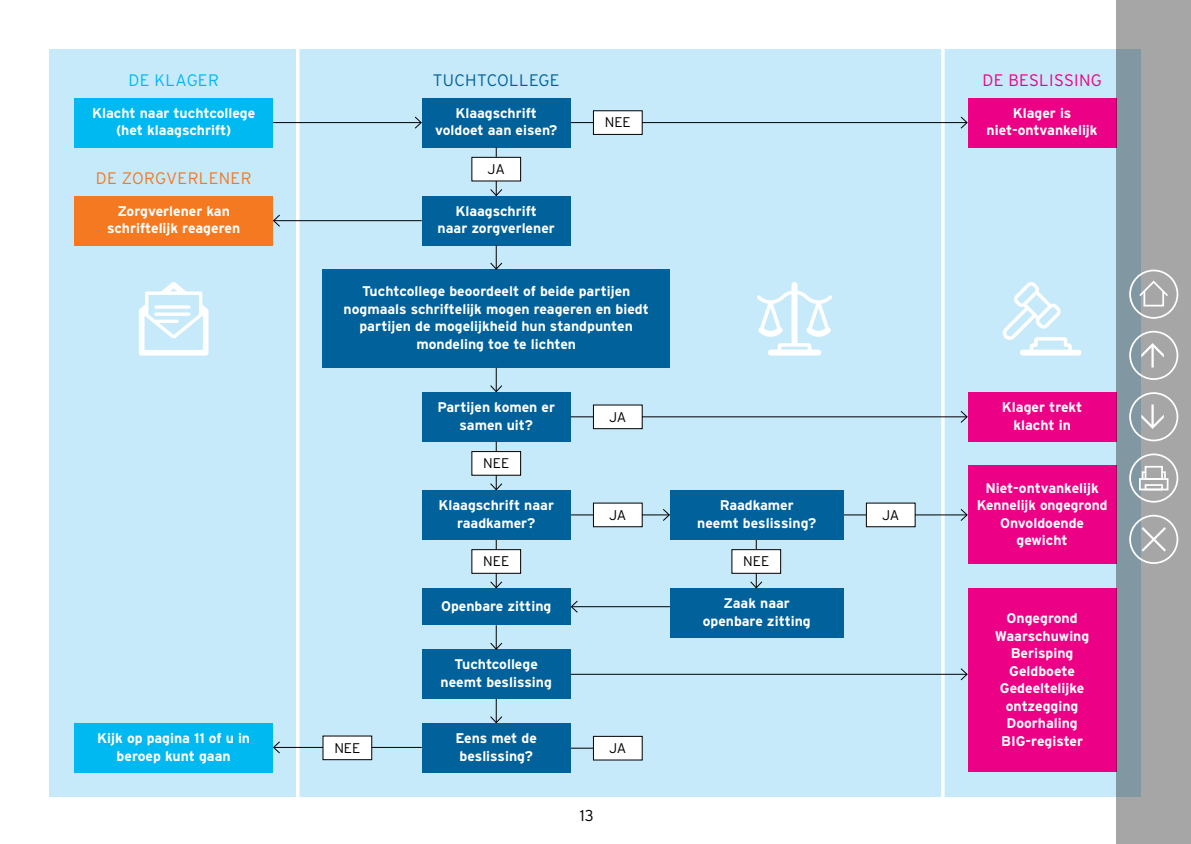
<style>
.page{position:relative;width:1191px;height:844px;background:#fff}
.page>*{position:absolute;margin:0;border:0;box-sizing:border-box;transform-origin:0 0}
.t1{font:300 16.62px "Interstate";color:#f47920}
.t2{font:300 16.62px "Interstate";color:#00619b}
.t3{font:300 16.62px "Interstate";letter-spacing:.02em;color:#ec0085}
.t4{font:300 16.62px "Interstate";color:#00b9f1}
.t5{font:300 15.75px "Interstate";color:#000}
.t6{font:700 14px/17.5px "Interstate";color:#fff;text-align:center}
.t7{font:300 14px "Interstate";color:#000}
</style>
<div class="page">
<div style="left:50px;top:49px;width:1091px;height:747px;background:#c7eafb"></div>
<hr style="left:296px;top:0;width:3px;height:843px;background:#fff">
<hr style="left:941px;top:0;width:3px;height:843px;background:#fff">
<div style="left:74px;top:98px;width:199px;height:49px;background:#00b9f1"></div>
<div style="left:422px;top:196px;width:148px;height:49px;background:#00619b"></div>
<div style="left:422px;top:649px;width:148px;height:49px;background:#00619b"></div>
<div style="left:422px;top:588px;width:148px;height:37px;background:#00619b"></div>
<div style="left:322px;top:270px;width:348px;height:98px;background:#00619b"></div>
<div style="left:422px;top:98px;width:148px;height:49px;background:#00619b"></div>
<div style="left:422px;top:392px;width:148px;height:49px;background:#00619b"></div>
<div style="left:967px;top:98px;width:149px;height:49px;background:#ec0085"></div>
<div style="left:967px;top:466px;width:149px;height:98px;background:#ec0085"></div>
<div style="left:967px;top:588px;width:149px;height:184px;background:#ec0085"></div>
<div style="left:670px;top:588px;width:173px;height:49px;background:#00619b"></div>
<div style="left:967px;top:392px;width:149px;height:49px;background:#ec0085"></div>
<div style="left:74px;top:196px;width:199px;height:49px;background:#f47920"></div>
<hr style="left:570px;top:122px;width:397px;height:1px;background:#000">
<svg style="left:959px;top:116px;width:9px;height:13px"></svg>
<hr style="left:570px;top:416px;width:397px;height:1px;background:#000">
<svg style="left:959px;top:410px;width:9px;height:13px"></svg>
<hr style="left:570px;top:673px;width:397px;height:1px;background:#000">
<svg style="left:959px;top:667px;width:9px;height:14px"></svg>
<hr style="left:570px;top:747px;width:57px;height:1px;background:#000">
<hr style="left:273px;top:746px;width:149px;height:1px;background:#000">
<svg style="left:273px;top:741px;width:8px;height:13px"></svg>
<hr style="left:570px;top:514px;width:99px;height:1px;background:#000">
<svg style="left:662px;top:509px;width:8px;height:12px"></svg>
<hr style="left:843px;top:514px;width:124px;height:1px;background:#000">
<svg style="left:959px;top:508px;width:9px;height:13px"></svg>
<hr style="left:571px;top:606px;width:99px;height:1px;background:#000">
<svg style="left:570px;top:599px;width:8px;height:14px"></svg>
<hr style="left:273px;top:220px;width:149px;height:1px;background:#000">
<svg style="left:273px;top:214px;width:8px;height:13px"></svg>
<hr style="left:273px;top:122px;width:148px;height:1px;background:#000">
<svg style="left:414px;top:116px;width:8px;height:13px"></svg>
<div style="left:593px;top:111px;width:49px;height:23px;background:#fff"></div>
<div style="left:593px;top:110px;width:49px;height:25px;border:1px solid #000"></div>
<div style="left:593px;top:405px;width:49px;height:23px;background:#fff"></div>
<div style="left:593px;top:404px;width:49px;height:25px;border:1px solid #000"></div>
<div style="left:593px;top:503px;width:49px;height:23px;background:#fff"></div>
<div style="left:593px;top:736px;width:49px;height:23px;background:#fff"></div>
<div style="left:593px;top:735px;width:49px;height:25px;border:1px solid #000"></div>
<div style="left:323px;top:735px;width:49px;height:24px;background:#fff"></div>
<div style="left:322px;top:735px;width:50px;height:25px;border:1px solid #000"></div>
<div style="left:866px;top:503px;width:49px;height:23px;background:#fff"></div>
<hr style="left:496px;top:147px;width:1px;height:48px;background:#000">
<svg style="left:490px;top:188px;width:13px;height:8px"></svg>
<hr style="left:496px;top:441px;width:1px;height:48px;background:#000">
<svg style="left:490px;top:482px;width:12px;height:8px"></svg>
<hr style="left:496px;top:539px;width:1px;height:48px;background:#000">
<svg style="left:490px;top:580px;width:13px;height:9px"></svg>
<hr style="left:756px;top:539px;width:1px;height:48px;background:#000">
<svg style="left:750px;top:580px;width:13px;height:9px"></svg>
<svg style="left:489px;top:245px;width:14px;height:25px"></svg>
<svg style="left:490px;top:368px;width:13px;height:25px"></svg>
<svg style="left:490px;top:625px;width:13px;height:25px"></svg>
<svg style="left:489px;top:698px;width:14px;height:25px"></svg>
<div style="left:422px;top:490px;width:148px;height:49px;background:#00619b"></div>
<div style="left:422px;top:723px;width:148px;height:49px;background:#00619b"></div>
<div style="left:670px;top:490px;width:173px;height:49px;background:#00619b"></div>
<div style="left:74px;top:723px;width:199px;height:49px;background:#00b9f1"></div>
<div style="left:472px;top:157px;width:48px;height:24px;background:#fff"></div>
<div style="left:471px;top:157px;width:50px;height:24px;border:1px solid #000"></div>
<div style="left:472px;top:451px;width:48px;height:24px;background:#fff"></div>
<div style="left:471px;top:451px;width:50px;height:24px;border:1px solid #000"></div>
<div style="left:472px;top:549px;width:48px;height:24px;background:#fff"></div>
<div style="left:471px;top:549px;width:50px;height:24px;border:1px solid #000"></div>
<div style="left:732px;top:549px;width:48px;height:24px;background:#fff"></div>
<div style="left:731px;top:549px;width:50px;height:24px;border:1px solid #000"></div>
<svg style="left:1003px;top:282px;width:78px;height:73px"></svg>
<svg style="left:139px;top:282px;width:69px;height:73px"></svg>
<svg style="left:757px;top:282px;width:75px;height:73px"></svg>
<svg style="left:1116px;top:0;width:75px;height:843px;background:#9ca1a5"></svg>
<div style="left:1129px;top:392px;width:49px;height:49px;border:2px solid #fff;border-radius:50%"></div>
<svg style="left:1141px;top:404px;width:22px;height:25px"></svg>
<div style="left:1129px;top:331px;width:49px;height:49px;border:2px solid #fff;border-radius:50%"></div>
<svg style="left:1141px;top:343px;width:22px;height:24px"></svg>
<div style="left:1129px;top:514px;width:49px;height:50px;border:2px solid #fff;border-radius:50%"></div>
<svg style="left:1141px;top:527px;width:25px;height:24px"></svg>
<div style="left:1129px;top:453px;width:49px;height:49px;border:2px solid #fff;border-radius:50%"></div>
<div style="left:1139px;top:478px;width:29px;height:12px;border:2px solid #fff"></div>
<div style="left:1144px;top:484px;width:18px;height:6px;border:2px solid #fff"></div>
<div style="left:1144px;top:466px;width:18px;height:13px;border:2px solid #fff"></div>
<svg style="left:1140px;top:470px;width:6px;height:10px"></svg>
<svg style="left:1160px;top:470px;width:6px;height:10px"></svg>
<div style="left:1129px;top:269px;width:49px;height:50px;border:2px solid #fff;border-radius:50%"></div>
<svg style="left:1137px;top:279px;width:32px;height:28px"></svg>
<p class="t4" style="left:128px;top:71px;width:92px">DE KLAGER</p>
<p class="t2" style="left:433px;top:71px;width:22px">TUCH</p>
<p class="t2" style="left:477px;top:71px;width:84px">TCOLLEGE</p>
<p class="t6" style="left:92px;top:104px;width:165px">Klacht naar tuchtcollege (het klaagschrift)</p>
<p class="t1" style="left:96px;top:169px;width:157px">DE ZORGVERLENER</p>
<p class="t6" style="left:107px;top:202px;width:135px">Zorgverlener kan schriftelijk reageren</p>
<p class="t6" style="left:435px;top:104px;width:124px">Klaagschrift voldoet aan eisen?</p>
<p class="t7" style="left:487px;top:161px;width:10px">JA</p>
<p class="t6" style="left:437px;top:202px;width:119px">Klaagschrift<br>naar zorgverlener</p>
<p class="t7" style="left:605px;top:114px;width:9px">NEE</p>
<p class="t6" style="left:343px;top:282px;width:307px">Tuchtcollege beoordeelt of beide partijen nogmaals schriftelijk mogen reageren en biedt partijen de mogelijkheid hun standpunten mondeling toe te lichten</p>
<p class="t6" style="left:437px;top:398px;width:119px">Partijen komen er samen uit?</p>
<p class="t7" style="left:483px;top:455px;width:9px">NEE</p>
<p class="t6" style="left:438px;top:496px;width:117px">Klaagschrift naar raadkamer?</p>
<p class="t7" style="left:609px;top:408px;width:10px">JA</p>
<p class="t7" style="left:609px;top:506px;width:10px">JA</p>
<p class="t6" style="left:697px;top:496px;width:121px">Raadkamer neemt beslissing?</p>
<p class="t7" style="left:483px;top:553px;width:9px">NEE</p>
<p class="t7" style="left:743px;top:553px;width:9px">NEE</p>
<p class="t6" style="left:97px;top:729px;width:154px">Kijk op pagina 11 of u in beroep kunt gaan</p>
<p class="t6" style="left:441px;top:597px;width:112px">Openbare zitting</p>
<p class="t6" style="left:440px;top:655px;width:113px">Tuchtcollege neemt beslissing</p>
<p class="t6" style="left:455px;top:729px;width:83px;text-align:left">Eens met de beslissing?</p>
<p class="t7" style="left:334px;top:739px;width:9px">NEE</p>
<p class="t7" style="left:609px;top:740px;width:10px">JA</p>
<p class="t5" style="left:580px;top:806px;width:15px">13</p>
<p class="t6" style="left:702px;top:594px;width:110px">Zaak naar openbare zitting</p>
<p class="t7" style="left:882px;top:506px;width:10px">JA</p>
<p class="t3" style="left:982px;top:71px;width:121px">DE BESLISSING</p>
<p class="t6" style="left:986px;top:104px;width:112px">Klager is niet-ontvankelijk</p>
<p class="t6" style="left:1001px;top:398px;width:82px">Klager trekt klacht in</p>
<p class="t6" style="left:976px;top:478px;width:132px">N iet-ontvankelijk<br>Kennelijk ongegrond<br>Onvoldoende gewicht</p>
<p class="t6" style="left:995px;top:609px;width:96px">Ongegrond<br>Waarschuwing<br>Berisping<br>Geldboete<br>Gedeeltelijke ontzegging<br>Doorhaling<br>BI G-register</p>
</div>
